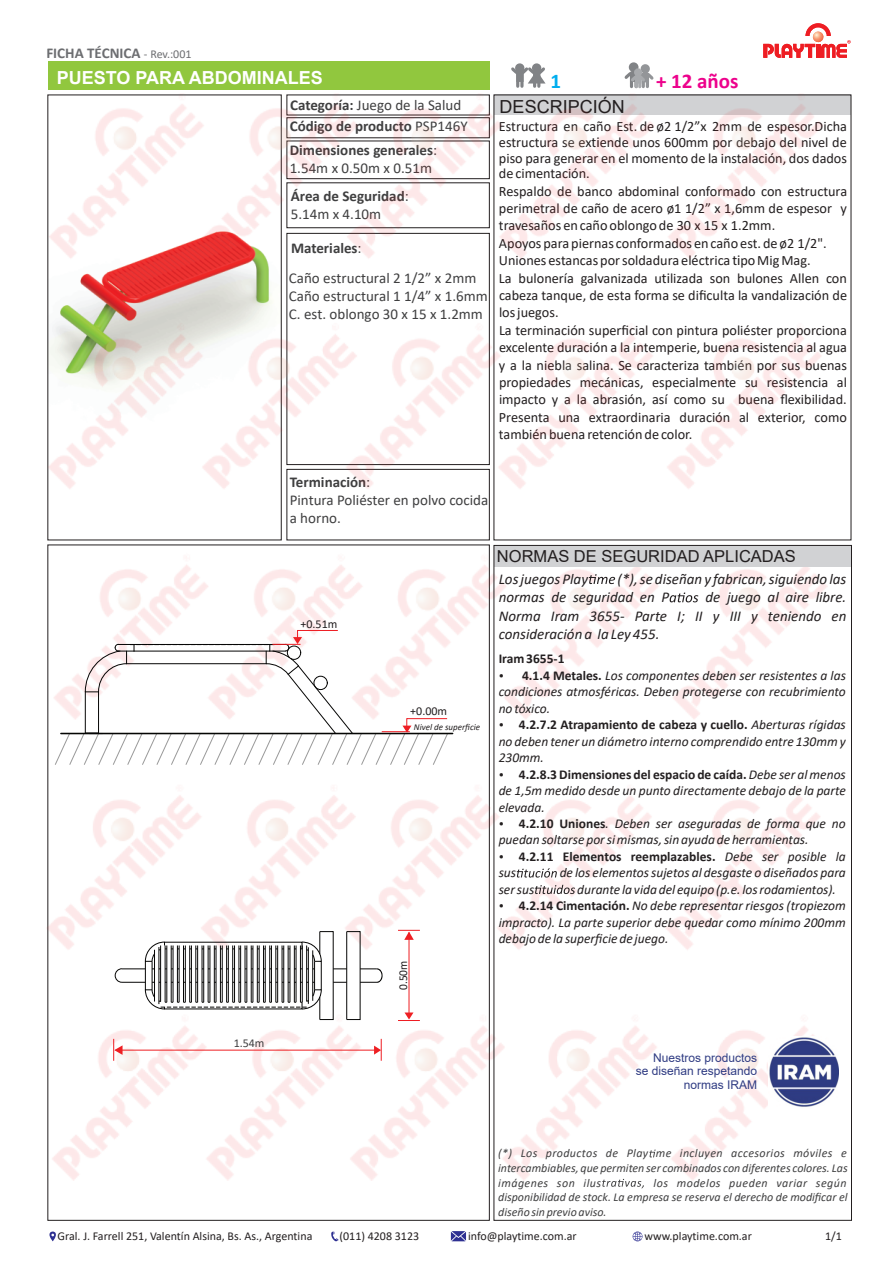
<style>
.page{position:relative;width:893px;height:1263px;background:#fff}
.page>*{position:absolute;margin:0;border:0;box-sizing:border-box;transform-origin:0 0}
.t1{font:700 21px "Calibri";color:#ed028c}
.t2{font:700 21px "Calibri";color:#00aeef}
.t3{font:700 18px "Arial";color:#fff}
.t4{font:18px "Arial";color:#231f20}
.t5{font:16.5px "Arial";color:#231f20}
.t6{font:italic 15px/18.3px "Calibri";color:#231f20}
.t7{font:15px/18.3px "Calibri";color:#3f3f40}
.t8{font:700 15px/18.3px "Calibri";color:#3f3f40}
.t9{font:700 15px "Calibri";color:#6d6e71}
.t10{font:14.25px/17.4px "Calibri";color:#231f20;text-align:justify}
.t11{font:italic 13.5px/16.5px "Calibri";color:#231f20;text-align:justify}
.t12{font:700 13.5px/16.5px "Calibri";color:#231f20}
.t13{font:italic 12px/14.7px "Calibri";color:#3f3f40;text-align:justify}
.t14{font:12px "Calibri";color:#231f20}
.t15{font:12px/13.4px "Arial";color:#303c83;text-align:right}
.t16{font:12px "Calibri";color:#3f3f40}
.t17{font:12px "Calibri";color:#231f20;scale:.95 1}
.t18{font:italic 9px "Calibri";color:#231f20}
.s1{font-weight:400;font-size:12px}
.s2{font-weight:700}
.s3{font-weight:400}
.s4{font-family:"Myriad Pro"}
.s5{font-weight:700;font-style:normal}
.s6{font-weight:400;font-style:italic}
</style>
<div class="page">
<div style="left:48px;top:61px;width:441px;height:29px;background:#91c73e"></div>
<div style="left:494px;top:95px;width:357px;height:20px;background:#d1d2d4"></div>
<svg style="left:49px;top:1231px;width:7px;height:10px"></svg>
<svg style="left:763px;top:23px;width:88px;height:35px"></svg>
<svg style="left:331px;top:1231px;width:7px;height:10px"></svg>
<svg style="left:451px;top:1231px;width:15px;height:10px"></svg>
<svg style="left:633px;top:1232px;width:9px;height:9px"></svg>
<div style="left:532px;top:63px;width:9px;height:10px;border:3px solid #818386;border-radius:50%"></div>
<svg style="left:511px;top:65px;width:35px;height:21px"></svg>
<div style="left:515px;top:63px;width:9px;height:10px;border:3px solid #818386;border-radius:50%"></div>
<div style="left:629px;top:62px;width:9px;height:10px;border:3px solid #818386;border-radius:50%"></div>
<div style="left:641px;top:64px;width:9px;height:9px;border:3px solid #939598;border-radius:50%"></div>
<svg style="left:624px;top:66px;width:30px;height:21px"></svg>
<div style="left:634px;top:68px;width:8px;height:8px;border:3px solid #a8aaad;border-radius:50%"></div>
<img style="left:47px;top:94px;width:780px;height:1086px">
<div style="left:494px;top:546px;width:357px;height:21px;background:#d1d2d4"></div>
<svg style="left:589px;top:574px;width:26px;height:10px"></svg>
<svg style="left:670px;top:592px;width:28px;height:10px"></svg>
<svg style="left:517px;top:868px;width:40px;height:9px"></svg>
<svg style="left:535px;top:885px;width:40px;height:9px"></svg>
<svg style="left:649px;top:1149px;width:7px;height:8px"></svg>
<svg style="left:602px;top:1179px;width:42px;height:9px"></svg>
<img style="left:769px;top:1037px;width:69px;height:72px">
<svg style="left:333px;top:982px;width:13px;height:1px"></svg>
<hr style="left:346px;top:931px;width:1px;height:88px;background:#050504">
<svg style="left:114px;top:931px;width:208px;height:88px"></svg>
<svg style="left:333px;top:968px;width:14px;height:1px"></svg>
<svg style="left:359px;top:968px;width:24px;height:15px"></svg>
<hr style="left:115px;top:1050px;width:261px;height:1px;background:#ee1f23">
<hr style="left:409px;top:932px;width:1px;height:86px;background:#ee1f23">
<svg style="left:113px;top:1039px;width:10px;height:22px"></svg>
<svg style="left:374px;top:1039px;width:8px;height:22px"></svg>
<svg style="left:398px;top:1012px;width:22px;height:9px"></svg>
<svg style="left:398px;top:930px;width:22px;height:10px"></svg>
<svg style="left:54px;top:630px;width:395px;height:136px"></svg>
<p class="t9" style="left:46px;top:42px;width:147px">FICHA TÉCNICA <span class="s1">- Rev.:001</span></p>
<p class="t3" style="left:57px;top:65px;width:268px">PUESTO PARA ABDOMINALES</p>
<h1 class="t2" style="left:551px;top:66px;width:12px">1</h1>
<h1 class="t1" style="left:656px;top:66px;width:84px">+ 12 años</h1>
<p class="t16" style="left:234px;top:1035px;width:32px">1.54m</p>
<p class="t7" style="left:290px;top:96px;width:173px"><span class="s2">Categoría:</span> Juego de la Salud</p>
<p class="t8" style="left:290px;top:140px;width:149px">Dimensiones generales<span class="s3">:<br>1.54m x 0.50m x 0.51m</span></p>
<p class="t8" style="left:290px;top:117px;width:179px">Código de producto <span class="s3">PSP146Y</span></p>
<p class="t8" style="left:291px;top:186px;width:119px">Área de Seguridad<span class="s3">:<br>5.14m x 4.10m</span></p>
<p class="t8" style="left:291px;top:238px;width:72px">Materiales<span class="s3">:</span></p>
<p class="t7" style="left:289px;top:268px;width:200px">Caño estructural 2 1/2” x 2mm<br>Caño estructural 1 1/4” x 1.6mm<br>C. est. oblongo 30 x 15 x 1.2mm</p>
<p class="t4" style="left:500px;top:94px;width:127px">DESCRIPCIÓN</p>
<p class="t10" style="left:499px;top:119px;width:350px;line-height:15.6px">Estructura en caño Est. de ø2 1/2”x 2mm de espesor.Dicha estructura se ex<span class="s4">ti</span>ende unos 600mm por debajo del nivel de piso para generar en el momento de la instalación, dos dados de cimentación.</p>
<p class="t10" style="left:499px;top:182px;width:350px;text-align:left">Respaldo de banco abdominal conformado con estructura perimetral de caño de acero ø1 1/2” x 1,6mm de espesor y travesaños en caño oblongo de 30 x 15 x 1.2mm.<br>Apoyos para piernas conformados en caño est. de ø2 1/2".<br>Uniones estancas porsoldadura eléctrica <span class="s4">ti</span>poMigMag.<br>La bulonería galvanizada u<span class="s4">ti</span>lizada son bulones Allen con cabeza tanque, de esta forma se dificulta la vandalización de losjuegos.<br>La terminación superficial con pintura poliéster proporciona excelente duración a la intemperie, buena resistencia al agua y a la niebla salina. Se caracteriza también por sus buenas propiedades mecánicas, especialmente su resistencia al impacto y a la abrasión, así como su buena flexibilidad.<br>Presenta una extraordinaria duración al exterior, como también buena retención de color.</p>
<p class="t7" style="left:290px;top:472px;width:200px"><span class="s2">Terminación</span>:<br>Pintura Poliéster en polvo cocida a horno.</p>
<p class="t14" style="left:301px;top:616px;width:38px">+0.51m</p>
<p class="t14" style="left:410px;top:703px;width:38px">+0.00m</p>
<p class="t18" style="left:414px;top:721px;width:68px">Nivel de superficie</p>
<p class="t17" style="left:395px;top:990px;width:32px;rotate:-90deg">0.50m</p>
<p class="t5" style="left:497px;top:545px;width:300px">NORMAS DE SEGURIDAD APLICADAS</p>
<p class="t6" style="left:499px;top:569px;width:91px">Losjuegos Play</p>
<p class="t6" style="left:499px;top:569px;width:349px;text-indent:119px">(*),se diseñan y fabrican,siguiendo las normas de seguridad en P</p>
<p class="t6" style="left:499px;top:587px;width:349px;text-align:justify;text-indent:207px">de juego al aire libre.<br>Norma Iram 3655- Parte I; II y III y teniendo en consideración a la Ley 455.</p>
<p class="t12" style="left:499px;top:650px;width:67px">Iram3655-1</p>
<p class="t11" style="left:499px;top:666px;width:349px">• <span class="s5">4.1.4 Metales.</span> Los componentes deben ser resistentes a las condiciones atmosféricas. Deben protegerse con recubrimiento no tóxico.</p>
<p class="t11" style="left:499px;top:716px;width:349px">• <span class="s5">4.2.7.2 Atrapamiento de cabeza y cuello.</span> Aberturas rígidas no deben tener un diámetro interno comprendido entre 130mmy 230mm.</p>
<p class="t11" style="left:499px;top:765px;width:349px">• <span class="s5">4.2.8.3 Dimensiones del espacio de caída.</span> Debe ser al menos de 1,5m medido desde un punto directamente debajo de la parte elevada.</p>
<p class="t11" style="left:499px;top:815px;width:349px">• <span class="s5">4.2.10 Uniones</span>. Deben ser aseguradas de forma que no puedan soltarse porsimismas,sin ayuda de herramientas.</p>
<p class="t12" style="left:499px;top:848px;width:349px">• 4.2.11 Elementos reemplazables. <span class="s6">Debe ser posible la sus</span></p>
<p class="t11" style="left:560px;top:864px;width:288px">de los elementos sujetos al desgaste o diseñados para</p>
<p class="t11" style="left:499px;top:881px;width:37px">sersus</p>
<p class="t11" style="left:577px;top:881px;width:260px">durante la vida del equipo (p.e. losrodamientos).</p>
<p class="t11" style="left:499px;top:897px;width:349px">• <span class="s5">4.2.14 Cimentación.</span> No debe representar riesgos (tropiezom impracto). La parte superior debe quedar como mínimo 200mm debajo de la superficie de juego.</p>
<p class="t15" style="left:636px;top:1051px;width:123px">Nuestros productos<br>se diseñan respetando normas IRAM</p>
<p class="t13" style="left:498px;top:1145px;width:351px">(*) Los productos de Play me incluyen accesorios móviles e intercambiables, que permiten ser combinados con diferentes colores. Las imágenes son ilus</p>
<p class="t13" style="left:498px;top:1175px;width:351px;text-indent:155px">los modelos pueden variar según disponibilidad de stock. La empresa se reserva el derecho de modificar el diseño sin previo aviso.</p>
<p class="t14" style="left:58px;top:1227px;width:256px">Gral. J. Farrell 251, Valentín Alsina, Bs. As., Argentina</p>
<p class="t14" style="left:340px;top:1227px;width:81px">(011) 4208 3123</p>
<p class="t14" style="left:468px;top:1227px;width:110px">info@playtime.com.ar</p>
<p class="t14" style="left:644px;top:1227px;width:109px">www.playtime.com.ar</p>
<p class="t14" style="left:825px;top:1227px;width:18px">1/1</p>
</div>
